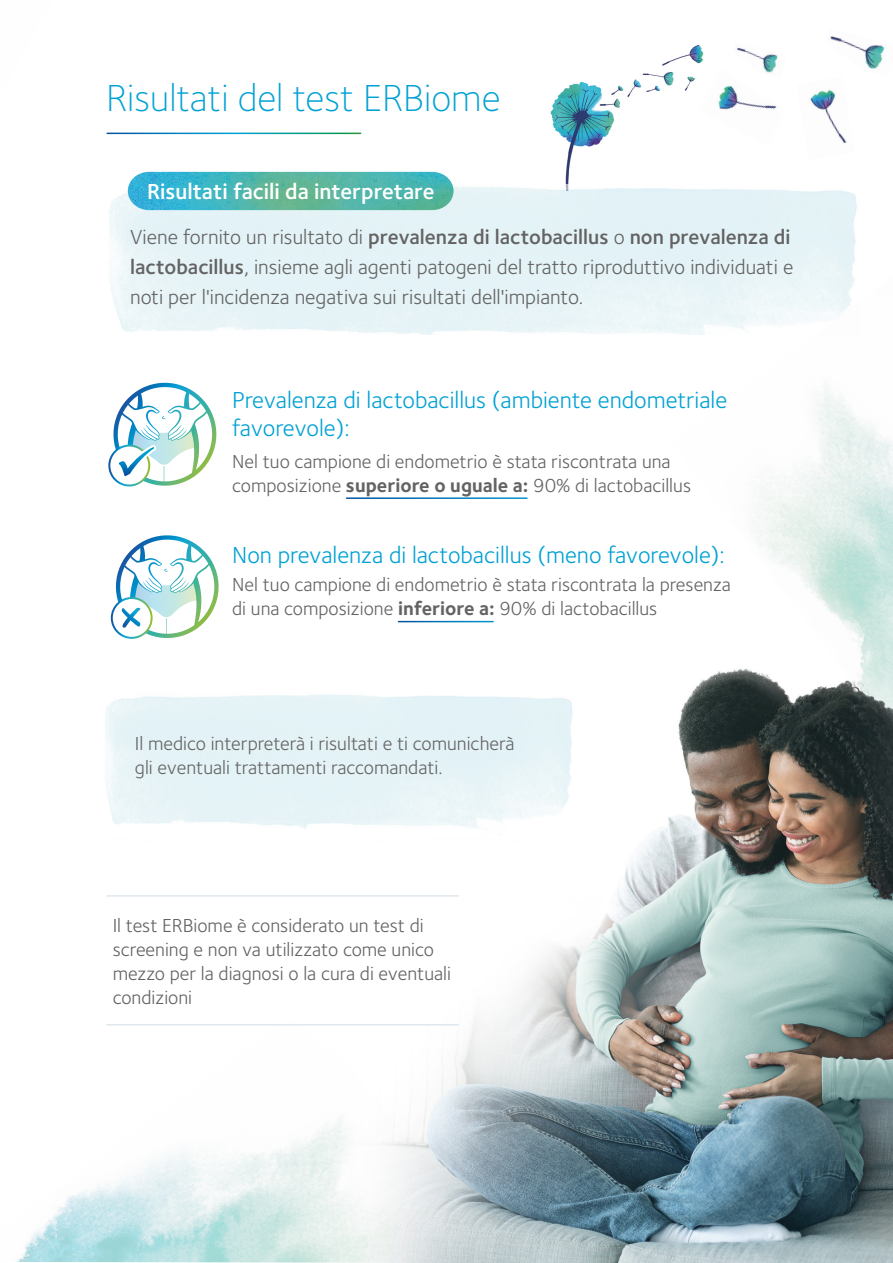
<style>
.page{position:relative;width:893px;height:1263px;background:#fff}
.page>*{position:absolute;margin:0;border:0;box-sizing:border-box;transform-origin:0 0}
.t1{font:300 39px "Foundry Sterling";color:#00a1d4}
.t2{font:24px/27.8px "Foundry Sterling";color:#00a1d4}
.t3{font:600 22.5px "Foundry Sterling";color:#fff}
.t4{font:21px/30px "Foundry Sterling";color:#646363}
.t5{font:19.5px/24px "Foundry Sterling";color:#646363}
.s1{font-weight:600}
.s2{font-weight:700}
</style>
<div class="page">
<img style="left:397px;top:620px;width:496px;height:643px">
<img style="left:550px;top:44px;width:154px;height:141px">
<img style="left:16px;top:1018px;width:495px;height:245px">
<img style="left:672px;top:271px;width:221px;height:583px">
<div style="left:111px;top:597px;width:42px;height:42px;border:2px solid #fff;border-radius:50%"></div>
<svg style="left:115px;top:535px;width:104px;height:103px"></svg>
<img style="left:128px;top:172px;width:326px;height:38px">
<img style="left:700px;top:70px;width:77px;height:76px">
<img style="left:810px;top:90px;width:37px;height:54px">
<img style="left:733px;top:47px;width:45px;height:31px">
<svg style="left:109px;top:446px;width:40px;height:39px"></svg>
<div style="left:108px;top:445px;width:42px;height:41px;border:2px solid #fff;border-radius:50%"></div>
<svg style="left:113px;top:383px;width:104px;height:103px"></svg>
<hr style="left:398px;top:621px;width:95px;height:1px;background:#fff">
<hr style="left:107px;top:895px;width:351px;height:2px;background:#dee8ef">
<hr style="left:107px;top:1024px;width:351px;height:1px;background:#dee8ef">
<img style="left:830px;top:36px;width:55px;height:33px">
<img style="left:105px;top:692px;width:486px;height:149px">
<h1 class="t1" style="left:106px;top:76px;width:396px">Risultati del test ERBiome</h1>
<p class="t3" style="left:147px;top:178px;width:289px">Risultati facili da interpretare</p>
<p class="t4" style="left:130px;top:222px;width:665px">Viene fornito un risultato di <span class="s1">prevalenza di lactobacillus</span> o <span class="s1">non prevalenza di lactobacillus</span>, insieme agli agenti patogeni del tratto riproduttivo individuati e noti per l'incidenza negativa sui risultati dell'impianto.</p>
<p class="t2" style="left:232px;top:386px;width:497px">Prevalenza di lactobacillus (ambiente endometriale favorevole):</p>
<p class="t5" style="left:232px;top:450px;width:460px">Nel tuo campione di endometrio è stata riscontrata una composizione <span class="s2">superiore o uguale a:</span> 90% di lactobacillus</p>
<p class="t2" style="left:232px;top:541px;width:494px">Non prevalenza di lactobacillus (meno favorevole):</p>
<p class="t5" style="left:232px;top:573px;width:500px">Nel tuo campione di endometrio è stata riscontrata la presenza di una composizione <span class="s2">inferiore a:</span> 90% di lactobacillus</p>
<p class="t5" style="left:135px;top:731px;width:381px">Il medico interpreterà i risultati e ti comunicherà gli eventuali trattamenti raccomandati.</p>
<p class="t5" style="left:113px;top:914px;width:340px">Il test ERBiome è considerato un test di screening e non va utilizzato come unico mezzo per la diagnosi o la cura di eventuali condizioni</p>
</div>
